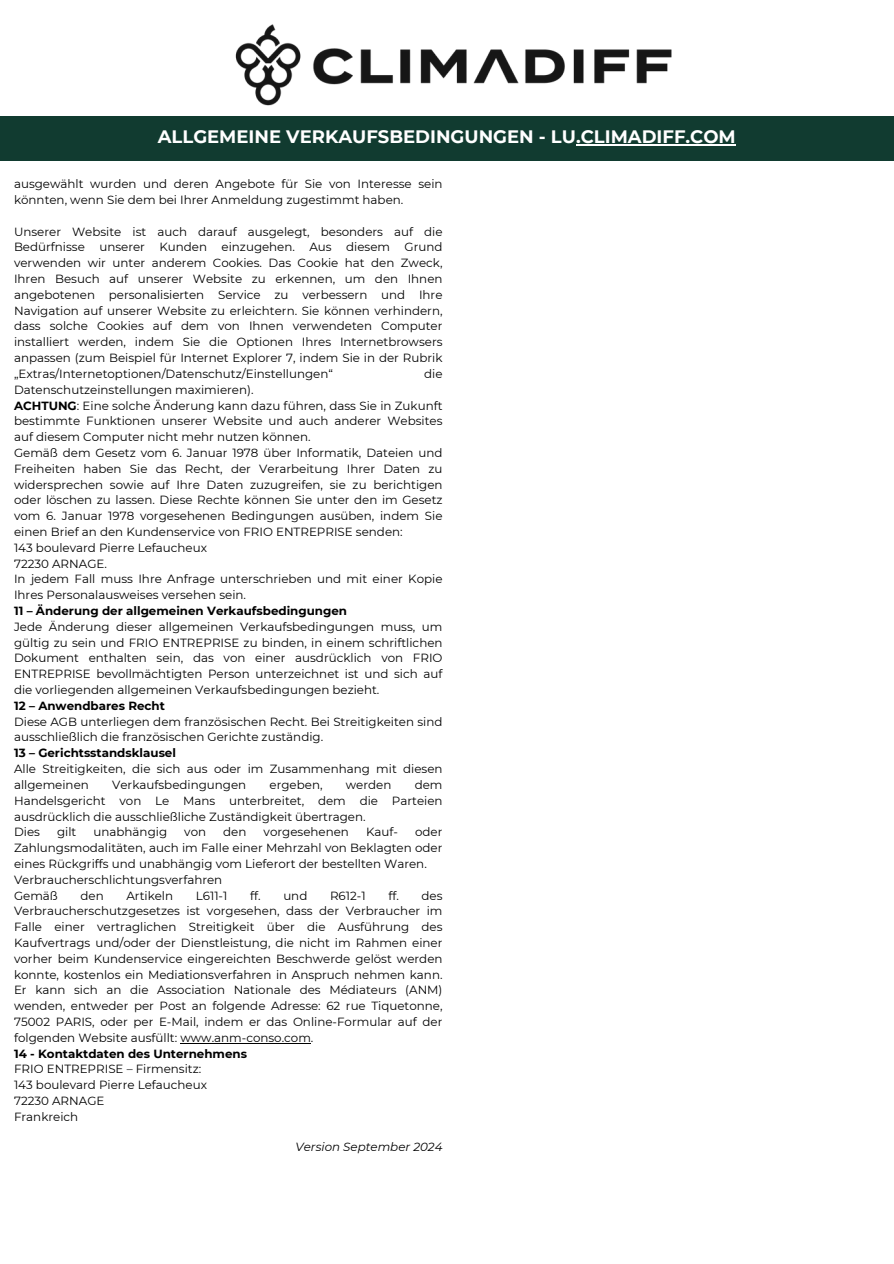
<style>
.page{position:relative;width:894px;height:1264px;background:#fff}
.page>*{position:absolute;margin:0;border:0;box-sizing:border-box;transform-origin:0 0}
.t1{font:700 18px "Montserrat";color:#fff}
.t2{font:11.85px/15.8px "Montserrat";color:#000;text-align:justify}
.t3{font:700 11.85px "Montserrat";color:#000}
.t4{font:italic 11.85px "Montserrat";color:#000}
.s1{font-weight:700}
</style>
<div class="page">
<div style="left:0;top:116px;width:893px;height:44px;background:#113b30"></div>
<hr style="left:576px;top:144px;width:159px;height:1px;background:#fff">
<hr style="left:180px;top:1042px;width:131px;height:1px;background:#000">
<img style="left:235px;top:24px;width:437px;height:82px">
<p class="t1" style="left:158px;top:126px;width:579px">ALLGEMEINE VERKAUFSBEDINGUNGEN - LU.CLIMADIFF.COM</p>
<h1 class="t2" style="left:14px;top:176px;width:430px">ausgewählt wurden und deren Angebote für Sie von Interesse sein könnten, wenn Sie dem bei Ihrer Anmeldung zugestimmt haben.</h1>
<p class="t2" style="left:14px;top:223px;width:430px">Unserer Website ist auch darauf ausgelegt, besonders auf die Bedürfnisse unserer Kunden einzugehen. Aus diesem Grund verwenden wir unter anderem Cookies. Das Cookie hat den Zweck, Ihren Besuch auf unserer Website zu erkennen, um den Ihnen angebotenen personalisierten Service zu verbessern und Ihre Navigation auf unserer Website zu erleichtern. Sie können verhindern, dass solche Cookies auf dem von Ihnen verwendeten Computer installiert werden, indem Sie die Optionen Ihres Internetbrowsers anpassen (zum Beispiel für Internet Explorer 7, indem Sie in der Rubrik „Extras/Internetoptionen/Datenschutz/Einstellungen“</p>
<p class="t2" style="left:424px;top:366px;width:20px">die</p>
<p class="t2" style="left:14px;top:381px;width:241px">Datenschutzeinstellungen maximieren).</p>
<p class="t2" style="left:14px;top:397px;width:430px"><span class="s1">ACHTUNG</span>: Eine solche Änderung kann dazu führen, dass Sie in Zukunft bestimmte Funktionen unserer Website und auch anderer Websites auf diesem Computer nicht mehr nutzen können.</p>
<p class="t2" style="left:14px;top:445px;width:430px">Gemäß dem Gesetz vom 6. Januar 1978 über Informatik, Dateien und Freiheiten haben Sie das Recht, der Verarbeitung Ihrer Daten zu widersprechen sowie auf Ihre Daten zuzugreifen, sie zu berichtigen oder löschen zu lassen. Diese Rechte können Sie unter den im Gesetz vom 6. Januar 1978 vorgesehenen Bedingungen ausüben, indem Sie einen Brief an den Kundenservice von FRIO ENTREPRISE senden:</p>
<p class="t2" style="left:14px;top:539px;width:194px">143 boulevard Pierre Lefaucheux</p>
<p class="t2" style="left:14px;top:555px;width:94px">72230 ARNAGE.</p>
<p class="t2" style="left:14px;top:571px;width:430px">In jedem Fall muss Ihre Anfrage unterschrieben und mit einer Kopie<br>Ihres Personalausweises versehen sein.</p>
<p class="t3" style="left:14px;top:603px;width:334px">11 – Änderung der allgemeinen Verkaufsbedingungen</p>
<p class="t2" style="left:14px;top:618px;width:430px">Jede Änderung dieser allgemeinen Verkaufsbedingungen muss, um gültig zu sein und FRIO ENTREPRISE zu binden, in einem schriftlichen Dokument enthalten sein, das von einer ausdrücklich von FRIO ENTREPRISE bevollmächtigten Person unterzeichnet ist und sich auf die vorliegenden allgemeinen Verkaufsbedingungen bezieht.</p>
<p class="t3" style="left:14px;top:698px;width:152px">12 – Anwendbares Recht</p>
<p class="t2" style="left:14px;top:713px;width:430px">Diese AGB unterliegen dem französischen Recht. Bei Streitigkeiten sind ausschließlich die französischen Gerichte zuständig.</p>
<p class="t3" style="left:14px;top:745px;width:163px">13 – Gerichtsstandsklausel</p>
<p class="t2" style="left:14px;top:761px;width:430px">Alle Streitigkeiten, die sich aus oder im Zusammenhang mit diesen allgemeinen</p>
<p class="t2" style="left:112px;top:776px;width:135px">Verkaufsbedingungen</p>
<p class="t2" style="left:269px;top:776px;width:54px">ergeben,</p>
<p class="t2" style="left:346px;top:776px;width:47px">werden</p>
<p class="t2" style="left:14px;top:776px;width:430px;text-indent:400px">dem Handelsgericht von Le Mans unterbreitet, dem die Parteien ausdrücklich die ausschließliche Zuständigkeit übertragen.</p>
<p class="t2" style="left:14px;top:824px;width:27px">Dies</p>
<p class="t2" style="left:57px;top:824px;width:21px">gilt</p>
<p class="t2" style="left:93px;top:824px;width:75px">unabhängig</p>
<p class="t2" style="left:184px;top:824px;width:23px">von</p>
<p class="t2" style="left:223px;top:824px;width:25px">den</p>
<p class="t2" style="left:263px;top:824px;width:87px">vorgesehenen</p>
<p class="t2" style="left:366px;top:824px;width:33px">Kauf-</p>
<p class="t2" style="left:14px;top:824px;width:430px;text-indent:401px">oder Zahlungsmodalitäten, auch im Falle einer Mehrzahl von Beklagten oder eines Rückgriffs und unabhängig vom Lieferort der bestellten Waren.</p>
<p class="t2" style="left:14px;top:871px;width:210px">Verbraucherschlichtungsverfahren</p>
<p class="t2" style="left:14px;top:887px;width:45px">Gemäß</p>
<p class="t2" style="left:80px;top:887px;width:25px">den</p>
<p class="t2" style="left:126px;top:887px;width:48px">Artikeln</p>
<p class="t2" style="left:196px;top:887px;width:33px">L611-1</p>
<p class="t2" style="left:250px;top:887px;width:59px">ff. und</p>
<p class="t2" style="left:330px;top:887px;width:37px">R612-1</p>
<p class="t2" style="left:14px;top:887px;width:430px;text-indent:374px">ff. des Verbraucherschutzgesetzes ist vorgesehen, dass der Verbraucher im Falle einer vertraglichen Streitigkeit über die Ausführung des Kaufvertrags und/oder der Dienstleistung, die nicht im Rahmen einer vorher beim Kundenservice eingereichten Beschwerde gelöst werden konnte, kostenlos ein Mediationsverfahren in Anspruch nehmen kann.<br>Er kann sich an die Association Nationale des Médiateurs (ANM) wenden, entweder per Post an folgende Adresse: 62 rue Tiquetonne, 75002 PARIS, oder per E-Mail, indem er das Online-Formular auf der folgenden Website ausfüllt: www.anm-conso.com.</p>
<p class="t3" style="left:14px;top:1046px;width:234px">14 - Kontaktdaten des Unternehmens</p>
<p class="t2" style="left:14px;top:1061px;width:189px">FRIO ENTREPRISE – Firmensitz:</p>
<p class="t2" style="left:14px;top:1077px;width:194px">143 boulevard Pierre Lefaucheux</p>
<p class="t2" style="left:14px;top:1092px;width:92px">72230 ARNAGE</p>
<p class="t2" style="left:14px;top:1108px;width:66px">Frankreich</p>
<p class="t4" style="left:295px;top:1139px;width:148px">Version September 2024</p>
</div>
